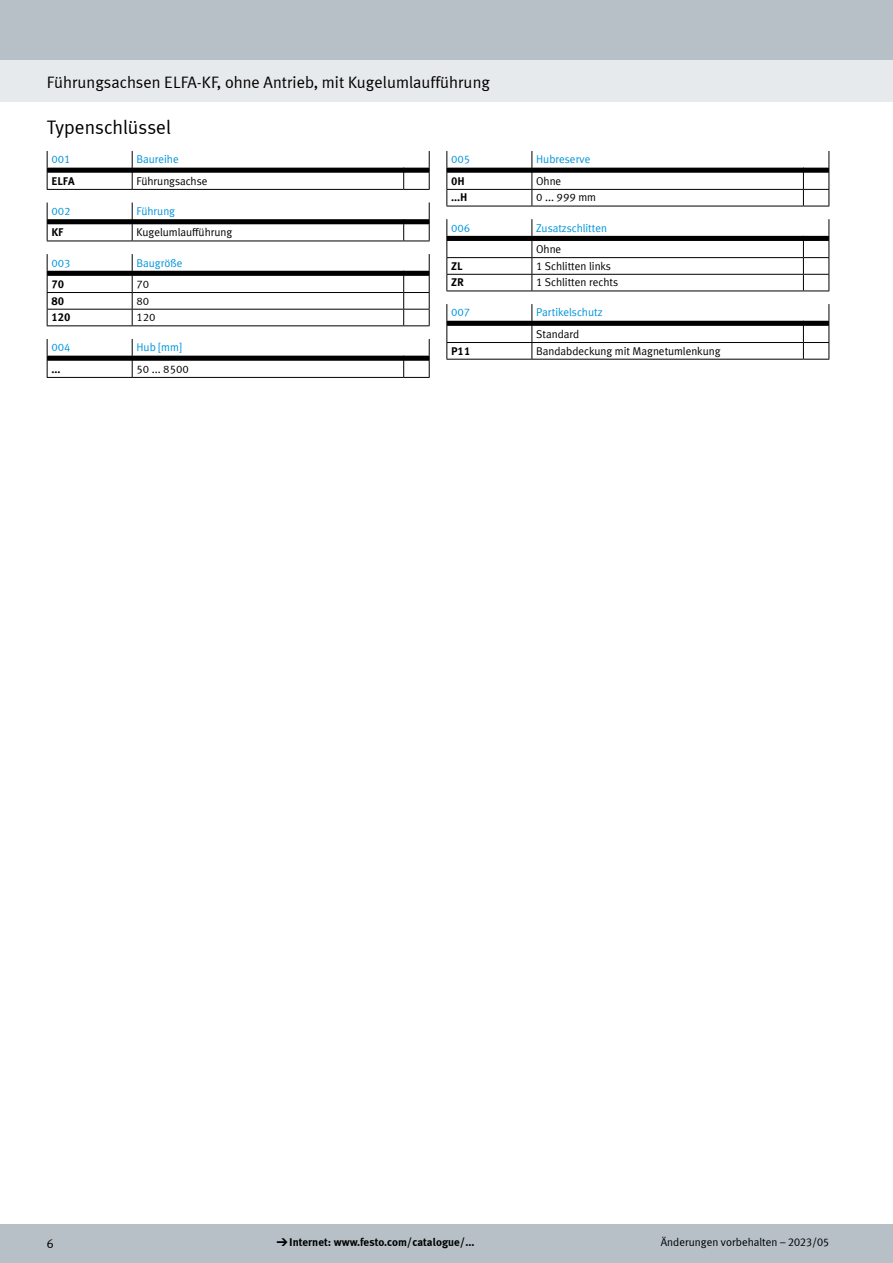
<style>
.page{position:relative;width:893px;height:1263px;background:#fff}
.page>*{position:absolute;margin:0;border:0;box-sizing:border-box;transform-origin:0 0}
.t1{font:19.5px "Meta Plus LF";color:#000}
.t2{font:16.5px "Meta Plus LF";color:#000}
.t3{font:12.75px "Meta Plus LF";color:#000}
.t4{font:11.25px "Festo";color:#000}
.t5{font:11.25px "Festo";color:#0095db}
.t6{font:700 11.25px "Meta Plus LF";color:#000}
.t7{font:11.25px "Meta Plus LF";color:#000}
.t8{font:700 11.25px "Festo";color:#000}
.s1{font-family:"Meto Pict 182";font-weight:400}
</style>
<div class="page">
<div style="left:0;top:1225px;width:893px;height:38px;background:#b6c0c6"></div>
<div style="left:0;top:60px;width:893px;height:42px;background:#e7eaec"></div>
<div style="left:0;top:0;width:893px;height:60px;background:#b6c0c6"></div>
<svg style="left:47px;top:151px;width:383px;height:39px"></svg>
<svg style="left:47px;top:203px;width:383px;height:39px"></svg>
<svg style="left:47px;top:254px;width:383px;height:72px"></svg>
<svg style="left:47px;top:339px;width:383px;height:39px"></svg>
<svg style="left:446px;top:151px;width:383px;height:56px"></svg>
<svg style="left:446px;top:219px;width:383px;height:73px"></svg>
<svg style="left:446px;top:304px;width:383px;height:56px"></svg>
<h2 class="t2" style="left:47px;top:73px;width:445px">Führungsachsen ELFA-KF, ohne Antrieb, mit Kugelumlaufführung</h2>
<h1 class="t1" style="left:47px;top:116px;width:126px">Typenschlüssel</h1>
<p class="t5" style="left:51px;top:151px;width:21px">001</p>
<p class="t5" style="left:136px;top:151px;width:44px">Baureihe</p>
<p class="t8" style="left:51px;top:172px;width:25px">ELFA</p>
<p class="t4" style="left:136px;top:172px;width:73px">Führungsachse</p>
<p class="t5" style="left:51px;top:203px;width:21px">002</p>
<p class="t5" style="left:136px;top:203px;width:40px">Führung</p>
<p class="t8" style="left:51px;top:224px;width:14px">KF</p>
<p class="t4" style="left:136px;top:224px;width:97px">Kugelumlaufführung</p>
<p class="t5" style="left:51px;top:254px;width:21px">003</p>
<p class="t5" style="left:136px;top:254px;width:48px">Baugröße</p>
<p class="t8" style="left:51px;top:275px;width:14px">70</p>
<p class="t4" style="left:136px;top:275px;width:14px">70</p>
<p class="t8" style="left:51px;top:292px;width:14px">80</p>
<p class="t4" style="left:136px;top:292px;width:14px">80</p>
<p class="t8" style="left:51px;top:308px;width:21px">120</p>
<p class="t4" style="left:136px;top:309px;width:21px">120</p>
<p class="t5" style="left:51px;top:339px;width:21px">004</p>
<p class="t5" style="left:136px;top:339px;width:47px">Hub [mm]</p>
<p class="t8" style="left:51px;top:360px;width:11px">...</p>
<p class="t4" style="left:136px;top:360px;width:54px">50 ... 8500</p>
<p class="t5" style="left:451px;top:151px;width:21px">005</p>
<p class="t5" style="left:536px;top:151px;width:56px">Hubreserve</p>
<p class="t8" style="left:451px;top:172px;width:15px">0H</p>
<p class="t4" style="left:536px;top:172px;width:27px">Ohne</p>
<p class="t8" style="left:451px;top:189px;width:18px">...H</p>
<p class="t4" style="left:536px;top:189px;width:61px">0 ... 999 mm</p>
<p class="t5" style="left:451px;top:219px;width:21px">006</p>
<p class="t5" style="left:536px;top:219px;width:72px">Zusatzschlitten</p>
<p class="t4" style="left:536px;top:241px;width:27px">Ohne</p>
<p class="t8" style="left:451px;top:257px;width:13px">ZL</p>
<p class="t4" style="left:536px;top:257px;width:76px">1 Schlitten links</p>
<p class="t8" style="left:451px;top:274px;width:14px">ZR</p>
<p class="t4" style="left:536px;top:274px;width:83px">1 Schlitten rechts</p>
<p class="t5" style="left:451px;top:304px;width:21px">007</p>
<p class="t5" style="left:536px;top:304px;width:68px">Partikelschutz</p>
<p class="t4" style="left:536px;top:325px;width:45px">Standard</p>
<p class="t8" style="left:451px;top:342px;width:21px">P11</p>
<p class="t4" style="left:536px;top:342px;width:186px">Bandabdeckung mit Magnetumlenkung</p>
<p class="t3" style="left:47px;top:1235px;width:8px">6</p>
<p class="t6" style="left:276px;top:1235px;width:199px"><span class="s1">d</span>Internet: www.festo.com/catalogue/...</p>
<p class="t7" style="left:661px;top:1236px;width:170px">Änderungen vorbehalten – 2023/05</p>
</div>
